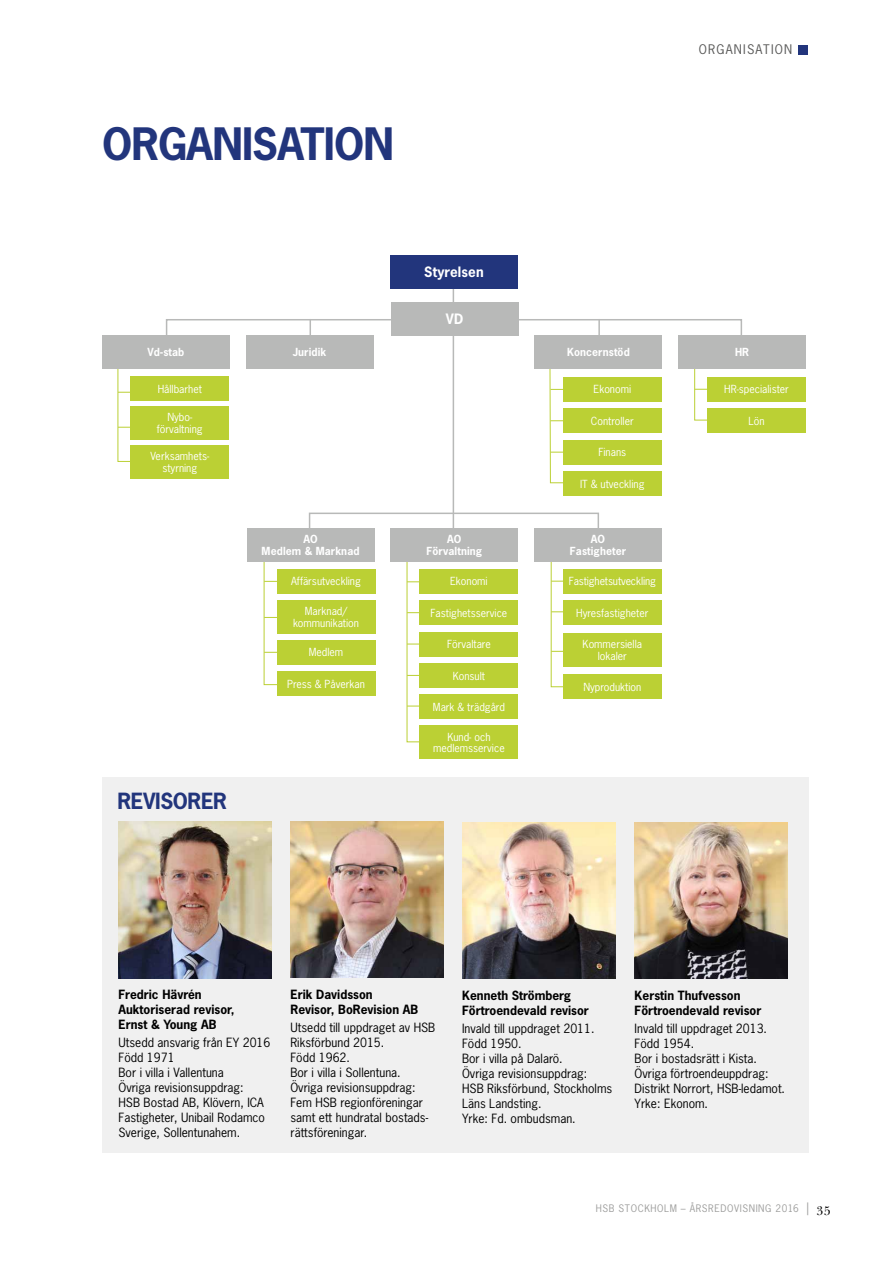
<style>
.page{position:relative;width:893px;height:1263px;background:#fff}
.page>*{position:absolute;margin:0;border:0;box-sizing:border-box;transform-origin:0 0}
.t1{font:700 42px "News Gothic Std";letter-spacing:-.02em;color:#22357c}
.t2{font:700 21px "News Gothic Std";letter-spacing:-.02em;color:#22357c}
.t3{font:700 13.5px "News Gothic Std";letter-spacing:.01em;color:#fff}
.t4{font:12.45px "News Gothic Std";letter-spacing:.1em;color:#575756}
.t5{font:12px/15px "News Gothic Std";color:#000}
.t6{font:700 12px/15px "News Gothic Std";color:#000}
.t7{font:10.5px/12px "News Gothic Std";color:#fff;text-align:center}
.t8{font:700 10.5px/12px "News Gothic Std";letter-spacing:.01em;color:#fff;text-align:center}
.t9{font:9.75px "News Gothic Std";letter-spacing:.06em;color:#9d9d9c}
.s1{font-family:"New Baskerville Std";font-size:12.75px}
.s2{font-family:"New Baskerville Std";font-size:12.75px;color:#000}
</style>
<div class="page">
<svg style="left:117px;top:368px;width:35px;height:94px"></svg>
<svg style="left:694px;top:368px;width:35px;height:53px"></svg>
<svg style="left:263px;top:561px;width:35px;height:124px"></svg>
<svg style="left:406px;top:561px;width:35px;height:182px"></svg>
<div style="left:420px;top:569px;width:98px;height:25px;background:#bbd034"></div>
<div style="left:420px;top:600px;width:98px;height:25px;background:#bbd034"></div>
<div style="left:420px;top:632px;width:98px;height:24px;background:#bbd034"></div>
<div style="left:420px;top:663px;width:98px;height:25px;background:#bbd034"></div>
<div style="left:420px;top:694px;width:98px;height:25px;background:#bbd034"></div>
<div style="left:420px;top:726px;width:98px;height:33px;background:#bbd034"></div>
<div style="left:277px;top:569px;width:98px;height:25px;background:#bbd034"></div>
<div style="left:277px;top:600px;width:98px;height:33px;background:#bbd034"></div>
<div style="left:277px;top:640px;width:98px;height:25px;background:#bbd034"></div>
<div style="left:563px;top:569px;width:99px;height:25px;background:#bbd034"></div>
<div style="left:563px;top:600px;width:99px;height:25px;background:#bbd034"></div>
<div style="left:563px;top:633px;width:99px;height:33px;background:#bbd034"></div>
<div style="left:563px;top:675px;width:99px;height:24px;background:#bbd034"></div>
<svg style="left:550px;top:561px;width:35px;height:127px"></svg>
<div style="left:103px;top:777px;width:706px;height:375px;background:#f0f0f0"></div>
<div style="left:798px;top:45px;width:10px;height:9px;background:#22357c"></div>
<svg style="left:549px;top:368px;width:35px;height:116px"></svg>
<div style="left:563px;top:377px;width:99px;height:25px;background:#bbd034"></div>
<div style="left:563px;top:408px;width:99px;height:25px;background:#bbd034"></div>
<div style="left:563px;top:440px;width:99px;height:24px;background:#bbd034"></div>
<div style="left:563px;top:471px;width:99px;height:25px;background:#bbd034"></div>
<img style="left:635px;top:822px;width:153px;height:157px">
<img style="left:290px;top:821px;width:154px;height:157px">
<img style="left:118px;top:822px;width:153px;height:156px">
<img style="left:462px;top:822px;width:153px;height:157px">
<svg style="left:308px;top:512px;width:291px;height:24px"></svg>
<hr style="left:453px;top:281px;width:1px;height:249px;background:#b8b9b8">
<svg style="left:468px;top:318px;width:274px;height:35px"></svg>
<svg style="left:165px;top:319px;width:276px;height:34px"></svg>
<div style="left:246px;top:335px;width:127px;height:33px;background:#b8b9b8"></div>
<div style="left:102px;top:335px;width:128px;height:33px;background:#b8b9b8"></div>
<div style="left:678px;top:335px;width:128px;height:33px;background:#b8b9b8"></div>
<div style="left:535px;top:335px;width:127px;height:33px;background:#b8b9b8"></div>
<div style="left:391px;top:528px;width:127px;height:33px;background:#b8b9b8"></div>
<div style="left:247px;top:528px;width:127px;height:33px;background:#b8b9b8"></div>
<div style="left:391px;top:302px;width:127px;height:33px;background:#b8b9b8"></div>
<div style="left:534px;top:528px;width:128px;height:33px;background:#b8b9b8"></div>
<div style="left:390px;top:255px;width:128px;height:33px;background:#22357c"></div>
<div style="left:131px;top:407px;width:98px;height:33px;background:#bbd034"></div>
<div style="left:131px;top:376px;width:98px;height:25px;background:#bbd034"></div>
<div style="left:131px;top:445px;width:98px;height:33px;background:#bbd034"></div>
<div style="left:707px;top:377px;width:99px;height:25px;background:#bbd034"></div>
<div style="left:707px;top:408px;width:99px;height:25px;background:#bbd034"></div>
<div style="left:277px;top:671px;width:98px;height:25px;background:#bbd034"></div>
<h1 class="t1" style="left:102px;top:117px;width:294px">ORGANISATION</h1>
<p class="t3" style="left:424px;top:263px;width:61px">Styrelsen</p>
<p class="t3" style="left:446px;top:310px;width:19px">VD</p>
<p class="t4" style="left:699px;top:42px;width:95px">ORGANISATION</p>
<p class="t8" style="left:147px;top:346px;width:38px">Vd-stab</p>
<p class="t8" style="left:293px;top:346px;width:35px">Juridik</p>
<p class="t8" style="left:567px;top:346px;width:64px">Koncernstöd</p>
<p class="t8" style="left:735px;top:346px;width:16px">HR</p>
<p class="t7" style="left:158px;top:383px;width:46px">Hållbarhet</p>
<p class="t7" style="left:157px;top:411px;width:47px">Nybo&shy;förvaltning</p>
<p class="t7" style="left:150px;top:450px;width:60px">Verksamhets&shy;styrning</p>
<p class="t8" style="left:262px;top:532px;width:99px">AO<br>Medlem &amp; Marknad</p>
<p class="t7" style="left:291px;top:575px;width:71px">Affärsutveckling</p>
<p class="t7" style="left:293px;top:605px;width:68px">Marknad/ kommunikation</p>
<p class="t7" style="left:309px;top:646px;width:36px">Medlem</p>
<p class="t7" style="left:287px;top:678px;width:79px">Press &amp; Påverkan</p>
<h2 class="t2" style="left:117px;top:787px;width:111px">REVISORER</h2>
<p class="t8" style="left:426px;top:532px;width:57px">AO<br>Förvaltning</p>
<p class="t7" style="left:450px;top:575px;width:39px">Ekonomi</p>
<p class="t7" style="left:430px;top:607px;width:78px">Fastighetsservice</p>
<p class="t7" style="left:447px;top:638px;width:45px">Förvaltare</p>
<p class="t7" style="left:453px;top:669px;width:34px">Konsult</p>
<p class="t7" style="left:433px;top:701px;width:74px">Mark &amp; trädgård</p>
<p class="t7" style="left:433px;top:732px;width:73px;line-height:10.5px">Kund- och medlemsservice</p>
<p class="t7" style="left:593px;top:383px;width:39px">Ekonomi</p>
<p class="t7" style="left:591px;top:415px;width:44px">Controller</p>
<p class="t7" style="left:598px;top:446px;width:29px">Finans</p>
<p class="t7" style="left:580px;top:478px;width:66px">IT &amp; utveckling</p>
<p class="t8" style="left:570px;top:532px;width:58px">AO<br>Fastigheter</p>
<p class="t7" style="left:569px;top:575px;width:89px">Fastighetsutveckling</p>
<p class="t7" style="left:576px;top:607px;width:74px">Hyresfastigheter</p>
<p class="t7" style="left:583px;top:638px;width:61px">Kommersiella lokaler</p>
<p class="t7" style="left:583px;top:681px;width:59px">Nyproduktion</p>
<p class="t7" style="left:724px;top:383px;width:66px">HR-specialister</p>
<p class="t7" style="left:748px;top:415px;width:18px">Lön</p>
<p class="t6" style="left:119px;top:986px;width:118px">Fredric Hävrén<br>Auktoriserad revisor,<br>Ernst &amp; Young AB</p>
<p class="t5" style="left:119px;top:1035px;width:153px">Utsedd ansvarig från EY 2016<br>Född 1971<br>Bor i villa i Vallentuna<br>Övriga revisionsuppdrag:<br>HSB Bostad AB, Klövern, ICA<br>Fastigheter, Unibail Rodamco<br>Sverige, Sollentunahem.</p>
<p class="t6" style="left:290px;top:986px;width:129px">Erik Davidsson<br>Revisor, BoRevision AB</p>
<p class="t5" style="left:290px;top:1020px;width:146px">Utsedd till uppdraget av HSB<br>Riksförbund 2015.<br>Född 1962.<br>Bor i villa i Sollentuna.<br>Övriga revisionsuppdrag:<br>Fem HSB regionföreningar samt ett hundratal bostads&shy;rättsföreningar.</p>
<p class="t6" style="left:462px;top:987px;width:128px">Kenneth Strömberg<br>Förtroendevald revisor</p>
<p class="t5" style="left:462px;top:1020px;width:152px">Invald till uppdraget 2011.<br>Född 1950.<br>Bor i villa på Dalarö.<br>Övriga revisionsuppdrag:<br>HSB Riksförbund, Stockholms<br>Läns Landsting.<br>Yrke: Fd. ombudsman.</p>
<p class="t6" style="left:635px;top:987px;width:128px">Kerstin Thufvesson<br>Förtroendevald revisor</p>
<p class="t5" style="left:635px;top:1020px;width:152px">Invald till uppdraget 2013.<br>Född 1954.<br>Bor i bostadsrätt i Kista.<br>Övriga förtroendeuppdrag:<br>Distrikt Norrort, HSB-ledamot.<br>Yrke: Ekonom.</p>
<p class="t9" style="left:596px;top:1202px;width:236px">HSB STOCKHOLM – ÅRSREDOVISNING 2016 <span class="s1">|</span> <span class="s2">35</span></p>
</div>
